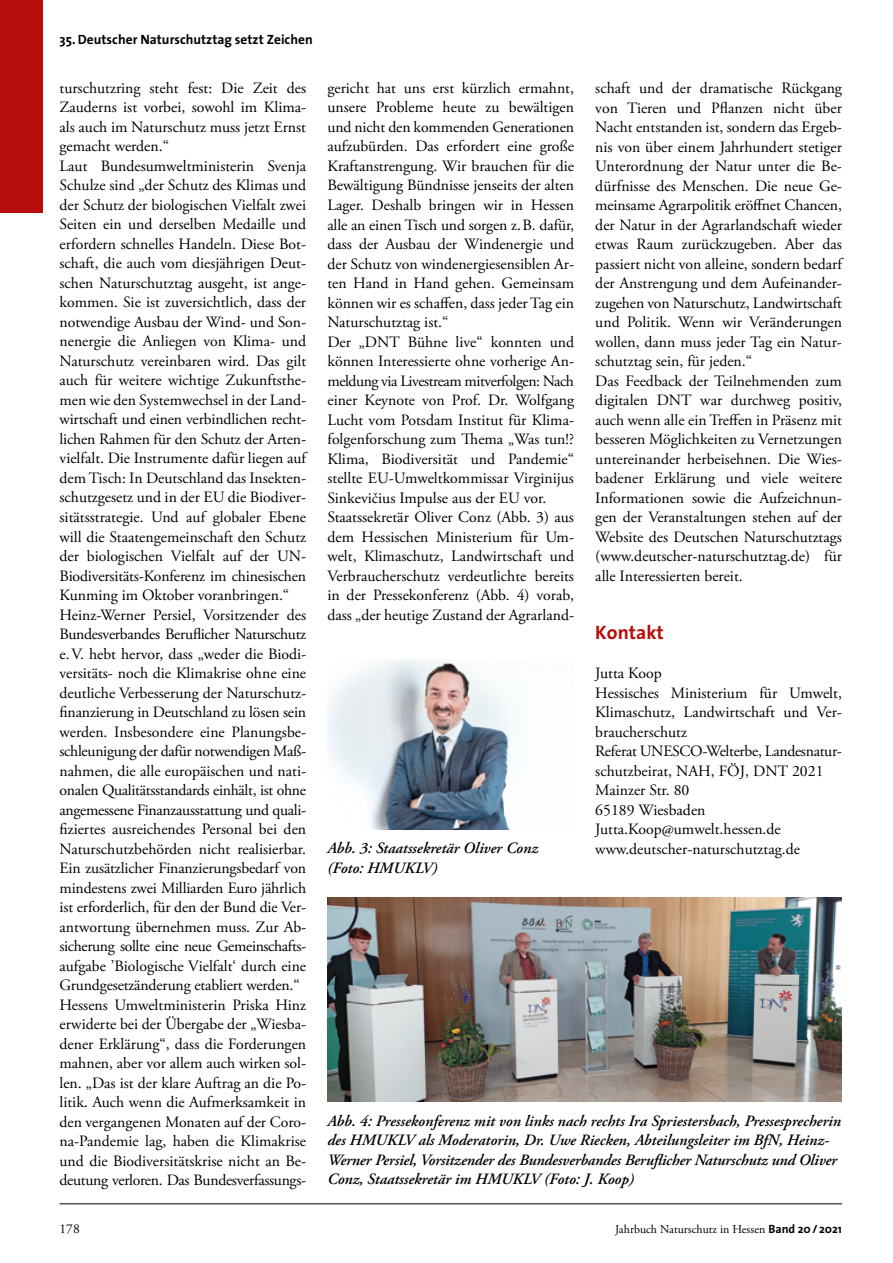
<style>
.page{position:relative;width:893px;height:1263px;background:#fff}
.page>*{position:absolute;margin:0;border:0;box-sizing:border-box;transform-origin:0 0}
.t1{font:700 19.5px "The Sans";color:#b70e0c}
.t2{font:15.75px/19.5px "Adobe Garamond Pro";letter-spacing:-.02em;color:#000}
.t3{font:italic 600 15.75px/19.5px "Adobe Garamond Pro";color:#000}
.t4{font:700 13.5px "The Sans";color:#000}
.t5{font:13.5px "Adobe Garamond Pro";color:#000}
.t6{font:12px "Adobe Garamond Pro";color:#000}
.s1{font-family:"The Sans";font-weight:700}
</style>
<div class="page">
<hr style="left:60px;top:1203px;width:782px;height:1px;background:#000">
<div style="left:0;top:0;width:43px;height:213px;background:#b70e0c"></div>
<img style="left:327px;top:659px;width:183px;height:170px">
<img style="left:327px;top:897px;width:515px;height:204px">
<p class="t4" style="left:60px;top:28px;width:255px">35. Deutscher Naturschutztag setzt Zeichen</p>
<p class="t2" style="left:60px;top:79px;width:250px">turschutzring steht fest: Die Zeit des Zauderns ist vorbei, sowohl im Klima&shy;als auch im Naturschutz muss jetzt Ernst gemacht werden.“<br>Laut Bundesumweltministerin Svenja Schulze sind „der Schutz des Klimas und der Schutz der biologischen Vielfalt zwei Seiten ein und derselben Medaille und erfordern schnelles Handeln. Diese Bot&shy;schaft, die auch vom diesjährigen Deut&shy;schen Naturschutztag ausgeht, ist ange&shy;kommen. Sie ist zuversichtlich, dass der notwendige Ausbau der Wind- und Son&shy;nenergie die Anliegen von Klima- und Naturschutz vereinbaren wird. Das gilt auch für weitere wichtige Zukunftsthe&shy;men wie den Systemwechsel in der Land&shy;wirtschaft und einen verbindlichen recht&shy;lichen Rahmen für den Schutz der Arten&shy;vielfalt. Die Instrumente dafür liegen auf dem Tisch: In Deutschland das Insekten&shy;schutzgesetz und in der EU die Biodiver&shy;sitätsstrategie. Und auf globaler Ebene will die Staatengemeinschaft den Schutz der biologischen Vielfalt auf der UN-Biodiversitäts-Konferenz im chinesischen Kunming im Oktober voranbringen.“ Heinz-Werner Persiel, Vorsitzender des Bundesverbandes Beruflicher Naturschutz e.V. hebt hervor, dass „weder die Biodi&shy;versitäts- noch die Klimakrise ohne eine deutliche Verbesserung der Naturschutz&shy;finanzierung in Deutschland zu lösen sein werden. Insbesondere eine Planungsbe&shy;schleunigung der dafür notwendigen Maß&shy;nahmen, die alle europäischen und nati&shy;onalen Qualitätsstandards einhält, ist ohne angemessene Finanzausstattung und quali&shy;fiziertes ausreichendes Personal bei den Naturschutzbehörden nicht realisierbar.<br>Ein zusätzlicher Finanzierungsbedarf von mindestens zwei Milliarden Euro jährlich ist erforderlich, für den der Bund die Ver&shy;antwortung übernehmen muss. Zur Ab&shy;sicherung sollte eine neue Gemeinschafts&shy;aufgabe ’Biologische Vielfalt‘ durch eine Grundgesetzänderung etabliert werden.“ Hessens Umweltministerin Priska Hinz erwiderte bei der Übergabe der „Wiesba&shy;dener Erklärung“, dass die Forderungen mahnen, aber vor allem auch wirken sol&shy;len. „Das ist der klare Auftrag an die Po&shy;litik. Auch wenn die Aufmerksamkeit in den vergangenen Monaten auf der Coro&shy;na-Pandemie lag, haben die Klimakrise und die Biodiversitätskrise nicht an Be&shy;deutung verloren. Das Bundesverfassungs-</p>
<p class="t2" style="left:327px;top:79px;width:248px">gericht hat uns erst kürzlich ermahnt, unsere Probleme heute zu bewältigen und nicht den kommenden Generationen aufzubürden. Das erfordert eine große Kraftanstrengung. Wir brauchen für die Bewältigung Bündnisse jenseits der alten Lager. Deshalb bringen wir in Hessen alle an einen Tisch und sorgen z.B. dafür, dass der Ausbau der Windenergie und der Schutz von windenergiesensiblen Ar&shy;ten Hand in Hand gehen. Gemeinsam können wir es schaffen, dass jeder Tag ein Naturschutztag ist.“<br>Der „DNT Bühne live“ konnten und können Interessierte ohne vorherige An&shy;meldung via Livestream mitverfolgen: Nach einer Keynote von Prof. Dr. Wolfgang Lucht vom Potsdam Institut für Klima&shy;folgenforschung zum Thema „Was tun!?<br>Klima, Biodiversität und Pandemie“ stellte EU-Umweltkommissar Virginijus Sinkevičius Impulse aus der EU vor.<br>Staatssekretär Oliver Conz (Abb. 3) aus dem Hessischen Ministerium für Um&shy;welt, Klimaschutz, Landwirtschaft und Verbraucherschutz verdeutlichte bereits in der Pressekonferenz (Abb. 4) vorab, dass „der heutige Zustand der Agrarland-</p>
<p class="t3" style="left:327px;top:839px;width:212px">Abb. 3: Staatssekretär Oliver Conz (Foto: HMUKLV)</p>
<p class="t2" style="left:595px;top:79px;width:250px">schaft und der dramatische Rückgang von Tieren und Pflanzen nicht über Nacht entstanden ist, sondern das Ergeb&shy;nis von über einem Jahrhundert stetiger Unterordnung der Natur unter die Be&shy;dürfnisse des Menschen. Die neue Ge&shy;meinsame Agrarpolitik eröffnet Chancen, der Natur in der Agrarlandschaft wieder etwas Raum zurückzugeben. Aber das passiert nicht von alleine, sondern bedarf der Anstrengung und dem Aufeinander&shy;zugehen von Naturschutz, Landwirtschaft und Politik. Wenn wir Veränderungen wollen, dann muss jeder Tag ein Natur&shy;schutztag sein, für jeden.“<br>Das Feedback der Teilnehmenden zum digitalen DNT war durchweg positiv, auch wenn alle ein Treffen in Präsenz mit besseren Möglichkeiten zu Vernetzungen untereinander herbeisehnen. Die Wies&shy;badener Erklärung und viele weitere Informationen sowie die Aufzeichnun&shy;gen der Veranstaltungen stehen auf der Website des Deutschen Naturschutztags (www.deutscher-naturschutztag.de) für alle Interessierten bereit.</p>
<p class="t1" style="left:595px;top:616px;width:70px">Kontakt</p>
<p class="t2" style="left:595px;top:664px;width:248px">Jutta Koop<br>Hessisches Ministerium für Umwelt,<br>Klimaschutz, Landwirtschaft und Ver&shy;braucherschutz<br>Referat UNESCO-Welterbe, Landesnatur&shy;schutzbeirat, NAH, FÖJ, DNT 2021<br>Mainzer Str. 80<br>65189 Wiesbaden<br>Jutta.Koop@umwelt.hessen.de www.deutscher-naturschutztag.de</p>
<p class="t3" style="left:327px;top:1111px;width:515px">Abb. 4: Pressekonferenz mit von links nach rechts Ira Spriestersbach, Pressesprecherin des HMUKLV als Moderatorin, Dr. Uwe Riecken, Abteilungsleiter im BfN, Heinz-Werner Persiel, Vorsitzender des Bundesverbandes Beruflicher Naturschutz und Oliver Conz, Staatssekretär im HMUKLV (Foto: J. Koop)</p>
<p class="t5" style="left:60px;top:1221px;width:22px">178</p>
<p class="t6" style="left:615px;top:1222px;width:228px">Jahrbuch Naturschutz in Hessen <span class="s1">Band 20/ 2021</span></p>
</div>
